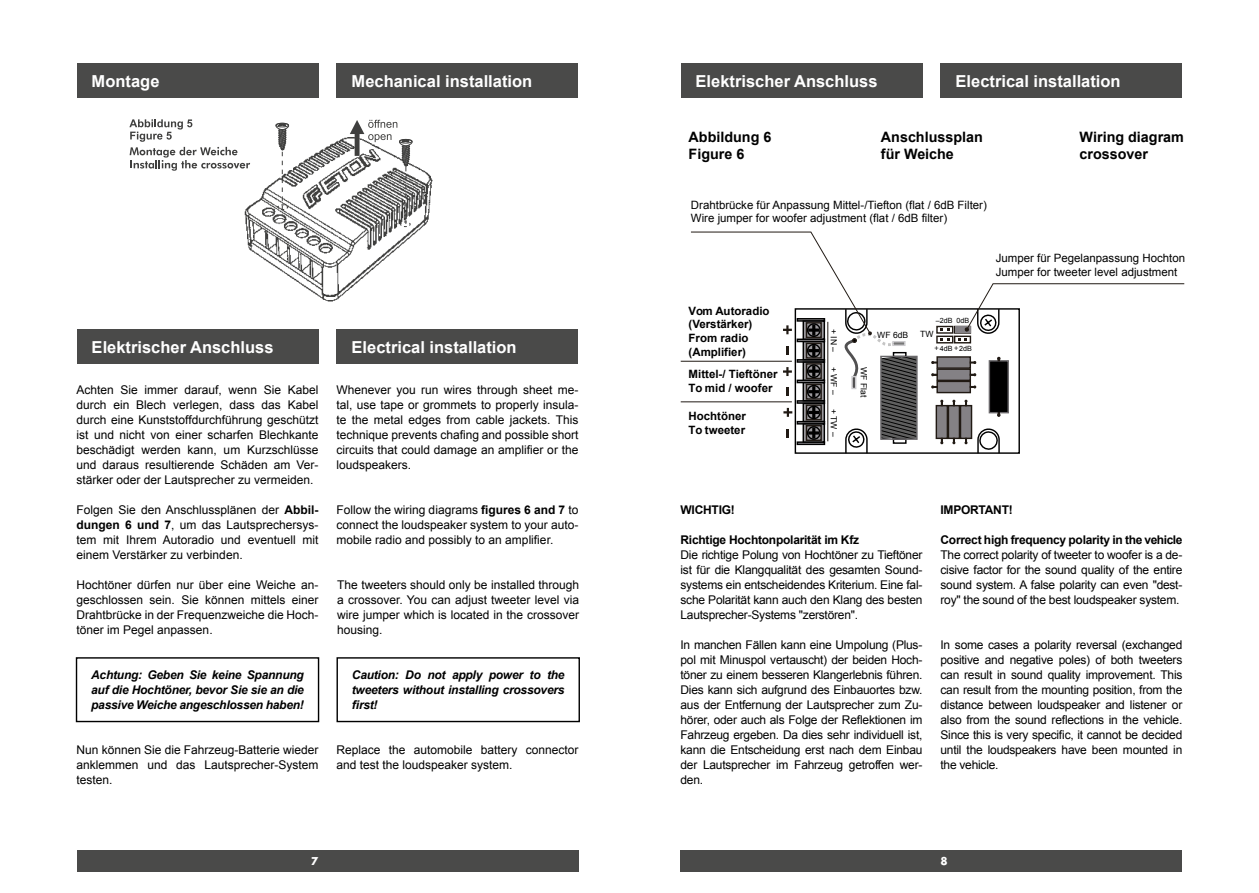
<style>
.page{position:relative;width:1259px;height:893px;background:#fff}
.page>*{position:absolute;margin:0;border:0;box-sizing:border-box;transform-origin:0 0}
.t1{font:700 16.5px "Arial";color:#fff}
.t2{font:700 14.4px/17.2px "Arial";color:#000}
.t3{font:12px/15px "Arial";color:#000;text-align:justify}
.t4{font:italic 700 12px/15px "Arial";letter-spacing:-.02em;color:#000;text-align:justify}
.t5{font:700 12px "Arial";letter-spacing:-.02em;color:#000}
.t6{font:11.4px/13.8px "Arial";color:#000}
.t7{font:700 11.4px/13.8px "Arial";color:#000}
.t8{font:700 10.5px "Futura Std";color:#fff}
.t9{font:8.55px "Arial";color:#000}
.t10{font:italic 700 7.8px "Minion Pro";color:#000}
.t11{font:7.2px "Arial";color:#000}
.s1{font-weight:700}
.s2{font-family:"Minion Pro";font-weight:700;font-style:italic;font-size:7.8px}
</style>
<div class="page">
<div style="left:77px;top:850px;width:501px;height:22px;background:#4a4a49"></div>
<div style="left:680px;top:850px;width:502px;height:22px;background:#4a4a49"></div>
<div style="left:77px;top:63px;width:241px;height:34px;background:#4a4a49"></div>
<div style="left:77px;top:330px;width:241px;height:34px;background:#4a4a49"></div>
<div style="left:680px;top:63px;width:242px;height:34px;background:#4a4a49"></div>
<div style="left:336px;top:63px;width:242px;height:34px;background:#4a4a49"></div>
<div style="left:336px;top:330px;width:242px;height:34px;background:#4a4a49"></div>
<div style="left:940px;top:63px;width:242px;height:34px;background:#4a4a49"></div>
<img style="left:244px;top:137px;width:189px;height:165px">
<svg style="left:129px;top:119px;width:121px;height:52px"></svg>
<div style="left:399px;top:139px;width:13px;height:7px;border:1px solid #3f3f3e;border-radius:50%"></div>
<div style="left:399px;top:139px;width:13px;height:5px;border:1px solid #3f3f3e;border-radius:50%"></div>
<div style="left:275px;top:123px;width:14px;height:7px;border:1px solid #3f3f3e;border-radius:50%"></div>
<div style="left:275px;top:123px;width:14px;height:4px;border:1px solid #3f3f3e;border-radius:50%"></div>
<svg style="left:350px;top:120px;width:61px;height:107px"></svg>
<svg style="left:276px;top:123px;width:12px;height:87px"></svg>
<div style="left:76px;top:657px;width:243px;height:65px;border:1px solid #000"></div>
<div style="left:336px;top:657px;width:244px;height:65px;border:1px solid #000"></div>
<div style="left:988px;top:360px;width:21px;height:53px;background:#000;border:1px solid #6a686b"></div>
<svg style="left:680px;top:283px;width:505px;height:120px"></svg>
<svg style="left:690px;top:231px;width:310px;height:223px"></svg>
<h1 class="t1" style="left:92px;top:70px;width:69px">Montage</h1>
<h1 class="t1" style="left:352px;top:70px;width:182px">Mechanical installation</h1>
<h1 class="t1" style="left:695px;top:70px;width:183px">Elektrischer Anschluss</h1>
<h1 class="t1" style="left:955px;top:70px;width:167px">Electrical installation</h1>
<p class="t2" style="left:688px;top:129px;width:84px">Abbildung 6<br>Figure 6</p>
<p class="t2" style="left:881px;top:129px;width:103px">Anschlussplan für Weiche</p>
<p class="t2" style="left:1079px;top:129px;width:106px">Wiring diagram crossover</p>
<p class="t6" style="left:691px;top:198px;width:297px">Drahtbrücke für Anpassung Mittel-/Tiefton (flat / 6dB Filter)<br>Wire jumper for woofer adjustment (flat / 6dB filter)</p>
<p class="t6" style="left:995px;top:251px;width:191px">Jumper für Pegelanpassung Hochton<br>Jumper for tweeter level adjustment</p>
<h1 class="t1" style="left:92px;top:337px;width:183px">Elektrischer Anschluss</h1>
<p class="t3" style="left:77px;top:382px;width:243px">Achten Sie immer darauf, wenn Sie Kabel durch ein Blech verlegen, dass das Kabel durch eine Kunststoffdurchführung geschützt ist und nicht von einer scharfen Blechkante beschädigt werden kann, um Kurzschlüsse und daraus resultierende Schäden am Ver&shy;stärker oder der Lautsprecher zu vermeiden.</p>
<p class="t3" style="left:77px;top:502px;width:243px">Folgen Sie den Anschlussplänen der <span class="s1">Abbil&shy;dungen 6 und 7</span>, um das Lautsprechersys&shy;tem mit Ihrem Autoradio und eventuell mit einem Verstärker zu verbinden.</p>
<p class="t3" style="left:77px;top:577px;width:243px">Hochtöner dürfen nur über eine Weiche an&shy;geschlossen sein. Sie können mittels einer Drahtbrücke in der Frequenzweiche die Hoch&shy;töner im Pegel anpassen.</p>
<h1 class="t1" style="left:352px;top:337px;width:167px">Electrical installation</h1>
<p class="t3" style="left:336px;top:382px;width:243px">Whenever you run wires through sheet me&shy;tal, use tape or grommets to properly insula&shy;te the metal edges from cable jackets. This technique prevents chafing and possible short circuits that could damage an amplifier or the loudspeakers.</p>
<p class="t3" style="left:336px;top:502px;width:243px">Follow the wiring diagrams <span class="s1">figures 6 and 7</span> to connect the loudspeaker system to your auto&shy;mobile radio and possibly to an amplifier.</p>
<p class="t3" style="left:337px;top:577px;width:243px">The tweeters should only be installed through a crossover. You can adjust tweeter level via wire jumper which is located in the crossover housing.</p>
<p class="t4" style="left:91px;top:668px;width:214px">Achtung: Geben Sie keine Spannung auf die Hochtöner, bevor Sie sie an die passive Weiche angeschlossen haben!</p>
<p class="t4" style="left:352px;top:668px;width:214px">Caution: Do not apply power to the tweeters without installing crossovers first!</p>
<p class="t3" style="left:77px;top:742px;width:243px">Nun können Sie die Fahrzeug-Batterie wieder anklemmen und das Lautsprecher-System testen.</p>
<p class="t3" style="left:336px;top:742px;width:243px">Replace the automobile battery connector and test the loudspeaker system.</p>
<p class="t7" style="left:688px;top:304px;width:82px">Vom Autoradio (Verstärker)<br>From radio (Amplifier)</p>
<p class="t7" style="left:688px;top:368px;width:90px">Mittel-/ Tieftöner<br>To mid / woofer</p>
<p class="t7" style="left:688px;top:410px;width:59px">Hochtöner<br>To tweeter</p>
<p class="t9" style="left:839px;top:329px;width:25px;rotate:90deg">+ IN –</p>
<p class="t9" style="left:839px;top:367px;width:29px;rotate:90deg">+ WF –</p>
<p class="t9" style="left:839px;top:409px;width:29px;rotate:90deg">+ TW –</p>
<p class="t9" style="left:877px;top:329px;width:33px">WF 6dB</p>
<p class="t9" style="left:869px;top:367px;width:32px;rotate:90deg">WF Flat</p>
<p class="t11" style="left:936px;top:316px;width:18px">–2dB</p>
<p class="t11" style="left:934px;top:343px;width:39px"><span class="s2">+</span> 4dB 2dB</p>
<p class="t11" style="left:956px;top:316px;width:14px">0dB</p>
<p class="t10" style="left:953px;top:342px;width:6px">+</p>
<p class="t9" style="left:920px;top:328px;width:15px">TW</p>
<p class="t5" style="left:680px;top:502px;width:56px">WICHTIG!</p>
<p class="t5" style="left:680px;top:532px;width:180px">Richtige Hochtonpolarität im Kfz</p>
<p class="t3" style="left:680px;top:547px;width:243px">Die richtige Polung von Hochtöner zu Tieftöner ist für die Klangqualität des gesamten Sound&shy;systems ein entscheidendes Kriterium. Eine fal&shy;sche Polarität kann auch den Klang des besten Lautsprecher-Systems "zerstören".</p>
<p class="t3" style="left:680px;top:637px;width:243px">In manchen Fällen kann eine Umpolung (Plus&shy;pol mit Minuspol vertauscht) der beiden Hoch&shy;töner zu einem besseren Klangerlebnis führen.<br>Dies kann sich aufgrund des Einbauortes bzw. aus der Entfernung der Lautsprecher zum Zu&shy;hörer, oder auch als Folge der Reflektionen im Fahrzeug ergeben. Da dies sehr individuell ist, kann die Entscheidung erst nach dem Einbau der Lautsprecher im Fahrzeug getroffen wer&shy;den.</p>
<p class="t5" style="left:940px;top:502px;width:74px">IMPORTANT!</p>
<p class="t5" style="left:940px;top:532px;width:243px">Correct high frequency polarity in the vehicle</p>
<p class="t3" style="left:940px;top:547px;width:243px">The correct polarity of tweeter to woofer is a de&shy;cisive factor for the sound quality of the entire sound system. A false polarity can even "dest&shy;roy" the sound of the best loudspeaker system.</p>
<p class="t3" style="left:940px;top:637px;width:243px">In some cases a polarity reversal (exchanged positive and negative poles) of both tweeters can result in sound quality improvement. This can result from the mounting position, from the distance between loudspeaker and listener or also from the sound reflections in the vehicle.<br>Since this is very specific, it cannot be decided until the loudspeakers have been mounted in the vehicle.</p>
<p class="t8" style="left:311px;top:854px;width:9px">7</p>
<p class="t8" style="left:940px;top:854px;width:9px">8</p>
</div>
